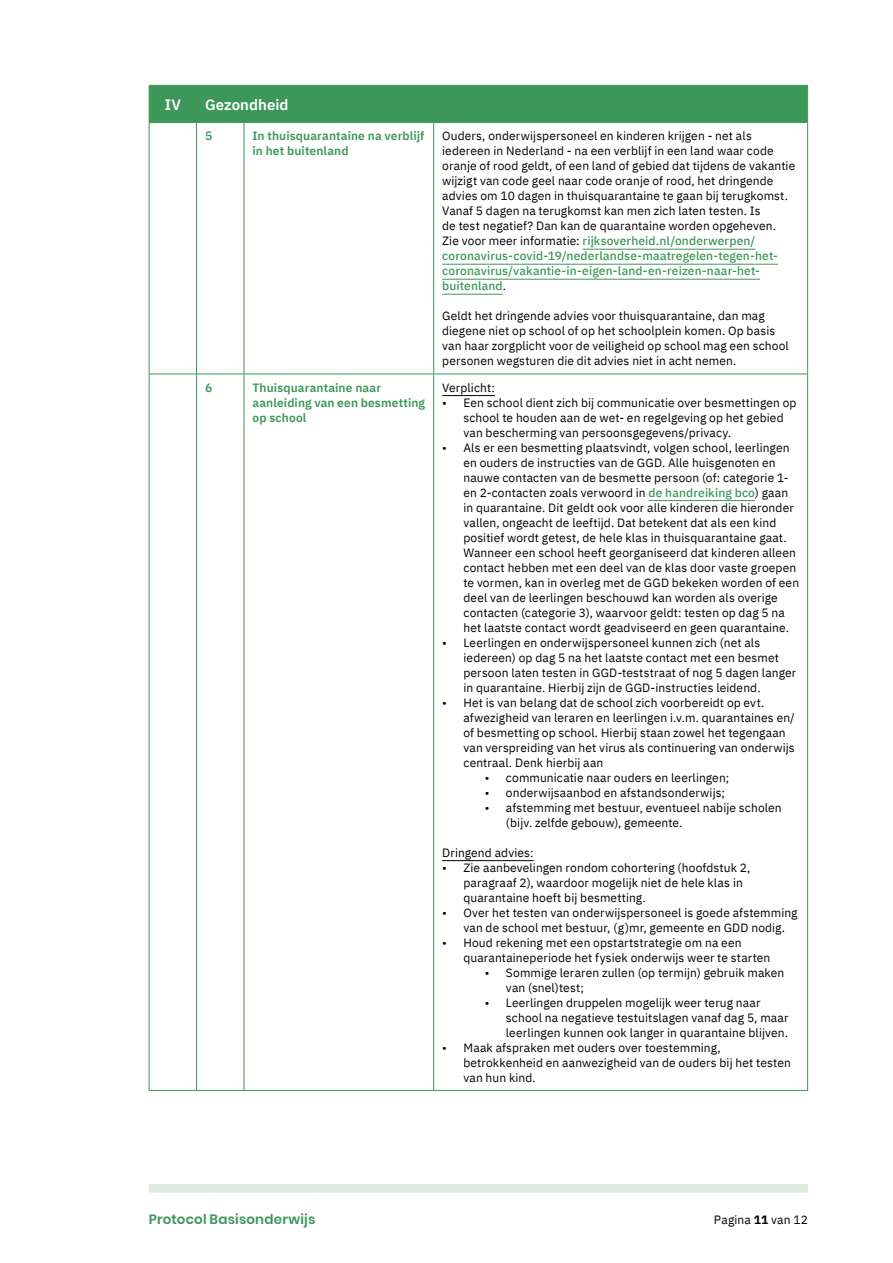
<style>
.page{position:relative;width:893px;height:1263px;background:#fff}
.page>*{position:absolute;margin:0;border:0;box-sizing:border-box;transform-origin:0 0}
.t1{font:600 15px "IBM Plex Sans";color:#fff}
.t2{font:600 13.5px "Poppins";letter-spacing:.015em;color:#3d9758}
.t3{font:12px/15px "IBM Plex Sans";letter-spacing:.01em;color:#000}
.t4{font:600 12px/15px "IBM Plex Sans";letter-spacing:.01em;color:#3d9758}
.s1{font-weight:500;color:#3d9758}
.s2{font-weight:700}
</style>
<div class="page">
<div style="left:149px;top:1184px;width:659px;height:8px;background:#dde9dc"></div>
<div style="left:150px;top:86px;width:657px;height:36px;background:#3d9758"></div>
<svg style="left:197px;top:123px;width:610px;height:251px"></svg>
<hr style="left:149px;top:85px;width:48px;height:1px;background:#3d9758">
<hr style="left:149px;top:86px;width:1px;height:36px;background:#3d9758">
<hr style="left:197px;top:85px;width:47px;height:1px;background:#3d9758">
<hr style="left:196px;top:86px;width:1px;height:36px;background:#3d9758">
<hr style="left:244px;top:85px;width:190px;height:1px;background:#3d9758">
<hr style="left:434px;top:85px;width:374px;height:1px;background:#3d9758">
<hr style="left:807px;top:86px;width:1px;height:36px;background:#3d9758">
<hr style="left:149px;top:122px;width:48px;height:1px;background:#3d9758">
<hr style="left:149px;top:123px;width:1px;height:251px;background:#3d9758">
<hr style="left:149px;top:374px;width:48px;height:1px;background:#3d9758">
<hr style="left:149px;top:374px;width:1px;height:716px;background:#3d9758">
<hr style="left:149px;top:1090px;width:48px;height:1px;background:#3d9758">
<hr style="left:197px;top:122px;width:47px;height:1px;background:#3d9758">
<hr style="left:196px;top:123px;width:1px;height:251px;background:#3d9758">
<hr style="left:244px;top:122px;width:190px;height:1px;background:#3d9758">
<hr style="left:244px;top:123px;width:1px;height:251px;background:#3d9758">
<hr style="left:434px;top:122px;width:374px;height:1px;background:#3d9758">
<hr style="left:433px;top:123px;width:1px;height:251px;background:#3d9758">
<hr style="left:807px;top:123px;width:1px;height:251px;background:#3d9758">
<hr style="left:197px;top:374px;width:47px;height:1px;background:#3d9758">
<hr style="left:196px;top:374px;width:1px;height:716px;background:#3d9758">
<hr style="left:244px;top:374px;width:190px;height:1px;background:#3d9758">
<hr style="left:244px;top:374px;width:1px;height:716px;background:#3d9758">
<hr style="left:434px;top:374px;width:374px;height:1px;background:#3d9758">
<hr style="left:433px;top:374px;width:1px;height:716px;background:#3d9758">
<hr style="left:807px;top:374px;width:1px;height:716px;background:#3d9758">
<hr style="left:197px;top:1090px;width:47px;height:1px;background:#3d9758">
<hr style="left:244px;top:1090px;width:190px;height:1px;background:#3d9758">
<hr style="left:434px;top:1090px;width:374px;height:1px;background:#3d9758">
<hr style="left:583px;top:249px;width:173px;height:1px;background:#3d9758">
<hr style="left:442px;top:264px;width:336px;height:1px;background:#3d9758">
<hr style="left:442px;top:279px;width:318px;height:1px;background:#3d9758">
<hr style="left:442px;top:294px;width:61px;height:1px;background:#3d9758">
<hr style="left:442px;top:395px;width:53px;height:1px;background:#000">
<hr style="left:648px;top:500px;width:107px;height:1px;background:#3d9758">
<hr style="left:442px;top:860px;width:92px;height:1px;background:#000">
<p class="t1" style="left:165px;top:93px;width:18px">IV</p>
<p class="t1" style="left:205px;top:93px;width:85px">Gezondheid</p>
<p class="t4" style="left:205px;top:128px;width:9px">5</p>
<p class="t4" style="left:252px;top:128px;width:174px">In thuisquarantaine na verblijf in het buitenland</p>
<p class="t3" style="left:442px;top:128px;width:355px">Ouders, onderwijspersoneel en kinderen krijgen - net als iedereen in Nederland - na een verblijf in een land waar code oranje of rood geldt, of een land of gebied dat tijdens de vakantie wijzigt van code geel naar code oranje of rood, het dringende advies om 10 dagen in thuisquarantaine te gaan bij terugkomst.<br>Vanaf 5 dagen na terugkomst kan men zich laten testen. Is<br>de test negatief? Dan kan de quarantaine worden opgeheven.<br>Zie voor meer informatie: <span class="s1">rijksoverheid.nl/onderwerpen/ coronavirus-covid-19/nederlandse-maatregelen-tegen-het&shy;coronavirus/vakantie-in-eigen-land-en-reizen-naar-het&shy;buitenland</span>.</p>
<p class="t3" style="left:442px;top:308px;width:348px">Geldt het dringende advies voor thuisquarantaine, dan mag diegene niet op school of op het schoolplein komen. Op basis van haar zorgplicht voor de veiligheid op school mag een school personen wegsturen die dit advies niet in acht nemen.</p>
<p class="t4" style="left:205px;top:379px;width:9px">6</p>
<p class="t4" style="left:252px;top:379px;width:174px">Thuisquarantaine naar aanleiding van een besmetting op school</p>
<p class="t3" style="left:442px;top:379px;width:54px">Verplicht:</p>
<p class="t3" style="left:463px;top:394px;width:335px;text-indent:-21px">• Een school dient zich bij communicatie over besmettingen op school te houden aan de wet- en regelgeving op het gebied van bescherming van persoonsgegevens/privacy.</p>
<p class="t3" style="left:463px;top:439px;width:337px;text-indent:-21px">• Als er een besmetting plaatsvindt, volgen school, leerlingen en ouders de instructies van de GGD. Alle huisgenoten en nauwe contacten van de besmette persoon (of: categorie 1- en 2-contacten zoals verwoord in <span class="s1">de handreiking bco</span>) gaan in quarantaine. Dit geldt ook voor alle kinderen die hieronder vallen, ongeacht de leeftijd. Dat betekent dat als een kind positief wordt getest, de hele klas in thuisquarantaine gaat.<br>Wanneer een school heeft georganiseerd dat kinderen alleen contact hebben met een deel van de klas door vaste groepen te vormen, kan in overleg met de GGD bekeken worden of een deel van de leerlingen beschouwd kan worden als overige contacten (categorie 3), waarvoor geldt: testen op dag 5 na het laatste contact wordt geadviseerd en geen quarantaine.</p>
<p class="t3" style="left:463px;top:634px;width:334px;text-indent:-21px">• Leerlingen en onderwijspersoneel kunnen zich (net als iedereen) op dag 5 na het laatste contact met een besmet persoon laten testen in GGD-teststraat of nog 5 dagen langer in quarantaine. Hierbij zijn de GGD-instructies leidend.</p>
<p class="t3" style="left:463px;top:694px;width:333px;text-indent:-21px">• Het is van belang dat de school zich voorbereidt op evt. afwezigheid van leraren en leerlingen i.v.m. quarantaines en/ of besmetting op school. Hierbij staan zowel het tegengaan van verspreiding van het virus als continuering van onderwijs centraal. Denk hierbij aan</p>
<p class="t3" style="left:485px;top:769px;width:246px">• communicatie naar ouders en leerlingen;</p>
<p class="t3" style="left:485px;top:784px;width:242px">• onderwijsaanbod en afstandsonderwijs;</p>
<p class="t3" style="left:506px;top:799px;width:277px;text-indent:-21px">• afstemming met bestuur, eventueel nabije scholen (bijv. zelfde gebouw), gemeente.</p>
<p class="t3" style="left:442px;top:844px;width:93px">Dringend advies:</p>
<p class="t3" style="left:463px;top:859px;width:288px;text-indent:-21px">• Zie aanbevelingen rondom cohortering (hoofdstuk 2, paragraaf 2), waardoor mogelijk niet de hele klas in quarantaine hoeft bij besmetting.</p>
<p class="t3" style="left:463px;top:904px;width:336px;text-indent:-21px">• Over het testen van onderwijspersoneel is goede afstemming van de school met bestuur, (g)mr, gemeente en GDD nodig.</p>
<p class="t3" style="left:463px;top:934px;width:308px;text-indent:-21px">• Houd rekening met een opstartstrategie om na een quarantaineperiode het fysiek onderwijs weer te starten</p>
<p class="t3" style="left:506px;top:964px;width:280px;text-indent:-21px">• Sommige leraren zullen (op termijn) gebruik maken van (snel)test;</p>
<p class="t3" style="left:506px;top:994px;width:284px;text-indent:-21px">• Leerlingen druppelen mogelijk weer terug naar school na negatieve testuitslagen vanaf dag 5, maar leerlingen kunnen ook langer in quarantaine blijven.</p>
<p class="t3" style="left:463px;top:1039px;width:329px;text-indent:-21px">• Maak afspraken met ouders over toestemming, betrokkenheid en aanwezigheid van de ouders bij het testen van hun kind.</p>
<p class="t2" style="left:149px;top:1211px;width:168px">Protocol Basisonderwijs</p>
<p class="t3" style="left:714px;top:1211px;width:95px">Pagina <span class="s2">11</span> van 12</p>
</div>
